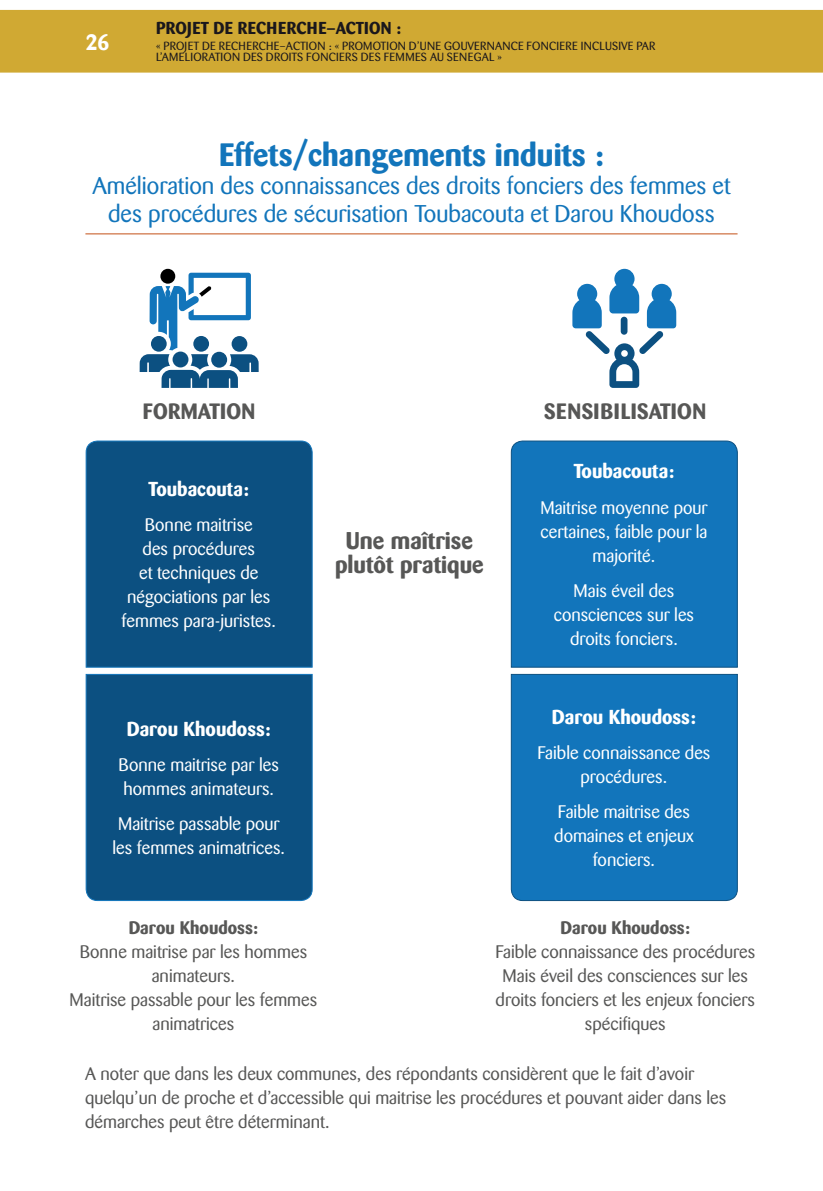
<style>
.page{position:relative;width:823px;height:1191px;background:#fff}
.page>*{position:absolute;margin:0;border:0;box-sizing:border-box;transform-origin:0 0}
.t1{font:700 32px "Barmeno";color:#1275bb}
.t2{font:24px/28px "Barmeno";color:#1275bb;text-align:center}
.t3{font:700 24px/24px "Barmeno";color:#575756;text-align:center}
.t4{font:700 22px "Barmeno";letter-spacing:.02em;color:#575756}
.t5{font:700 22px "Barmeno";color:#fff}
.t6{font:700 20px "Barmeno";color:#fff}
.t7{font:18px/24px "Barmeno";color:#575756;text-align:center}
.t8{font:18px/24px "Barmeno";color:#fff;text-align:center}
.t9{font:700 18px "Barmeno";color:#575756}
.t10{font:700 17.2px "Barmeno";letter-spacing:.02em;color:#1a171c}
.t11{font:11.6px/10.8px "Barmeno";letter-spacing:.02em;color:#1a171c}
</style>
<div class="page">
<div style="left:0;top:10px;width:822px;height:63px;background:#d0a933"></div>
<hr style="left:85px;top:233px;width:652px;height:1px;background:#c35017">
<div style="left:85px;top:440px;width:228px;height:228px;background:#0c5081"></div>
<div style="left:510px;top:440px;width:228px;height:228px;background:#1275bb"></div>
<div style="left:85px;top:673px;width:228px;height:228px;background:#0c5081"></div>
<div style="left:510px;top:673px;width:228px;height:228px;background:#1275bb"></div>
<svg style="left:572px;top:269px;width:103px;height:119px"></svg>
<div style="left:160px;top:269px;width:15px;height:15px;background:#000;border-radius:50%"></div>
<svg style="left:139px;top:273px;width:119px;height:115px"></svg>
<div style="left:172px;top:351px;width:16px;height:16px;background:#0c5081;border-radius:50%"></div>
<div style="left:211px;top:352px;width:16px;height:16px;background:#0c5081;border-radius:50%"></div>
<p class="t5" style="left:86px;top:29px;width:25px">26</p>
<p class="t10" style="left:156px;top:18px;width:246px">PROJET DE RECHERCHE–ACTION :</p>
<p class="t11" style="left:156px;top:41px;width:500px">« PROJET DE RECHERCHE–ACTION : « PROMOTION D’UNE GOUVERNANCE FONCIERE INCLUSIVE PAR<br>L’AMELIORATION DES DROITS FONCIERS DES FEMMES AU SENEGAL »</p>
<h1 class="t1" style="left:219px;top:136px;width:386px">Effets/changements induits :</h1>
<h2 class="t2" style="left:92px;top:172px;width:639px">Amélioration des connaissances des droits fonciers des femmes et des procédures de sécurisation Toubacouta et Darou Khoudoss</h2>
<p class="t4" style="left:143px;top:398px;width:114px">FORMATION</p>
<p class="t4" style="left:543px;top:398px;width:163px">SENSIBILISATION</p>
<p class="t6" style="left:148px;top:477px;width:102px">Toubacouta:</p>
<p class="t8" style="left:121px;top:513px;width:156px">Bonne maitrise<br>des procédures<br>et techniques de négociations par les femmes para-juristes.</p>
<p class="t6" style="left:127px;top:716px;width:145px">Darou Khoudoss:</p>
<p class="t8" style="left:118px;top:753px;width:162px;text-align:left">Bonne maitrise par les hommes animateurs.</p>
<p class="t8" style="left:112px;top:812px;width:174px">Maitrise passable pour les femmes animatrices.</p>
<h2 class="t3" style="left:335px;top:529px;width:150px">Une maîtrise plutôt pratique</h2>
<p class="t6" style="left:573px;top:459px;width:102px">Toubacouta:</p>
<p class="t8" style="left:540px;top:496px;width:168px">Maitrise moyenne pour certaines, faible pour la majorité.</p>
<p class="t8" style="left:553px;top:579px;width:142px">Mais éveil des consciences sur les droits fonciers.</p>
<p class="t6" style="left:551px;top:704px;width:145px">Darou Khoudoss:</p>
<p class="t8" style="left:537px;top:741px;width:174px">Faible connaissance des procédures.</p>
<p class="t8" style="left:554px;top:800px;width:141px">Faible maitrise des domaines et enjeux fonciers.</p>
<p class="t9" style="left:560px;top:917px;width:131px">Darou Khoudoss:</p>
<p class="t7" style="left:495px;top:940px;width:261px">Faible connaissance des procédures<br>Mais éveil des consciences sur les droits fonciers et les enjeux fonciers spécifiques</p>
<p class="t7" style="left:85px;top:1061px;width:642px;text-align:left">A noter que dans les deux communes, des répondants considèrent que le fait d’avoir quelqu’un de proche et d’accessible qui maitrise les procédures et pouvant aider dans les démarches peut être déterminant.</p>
<p class="t9" style="left:129px;top:917px;width:131px">Darou Khoudoss:</p>
<p class="t7" style="left:69px;top:940px;width:249px">Bonne maitrise par les hommes animateurs.<br>Maitrise passable pour les femmes animatrices</p>
</div>
